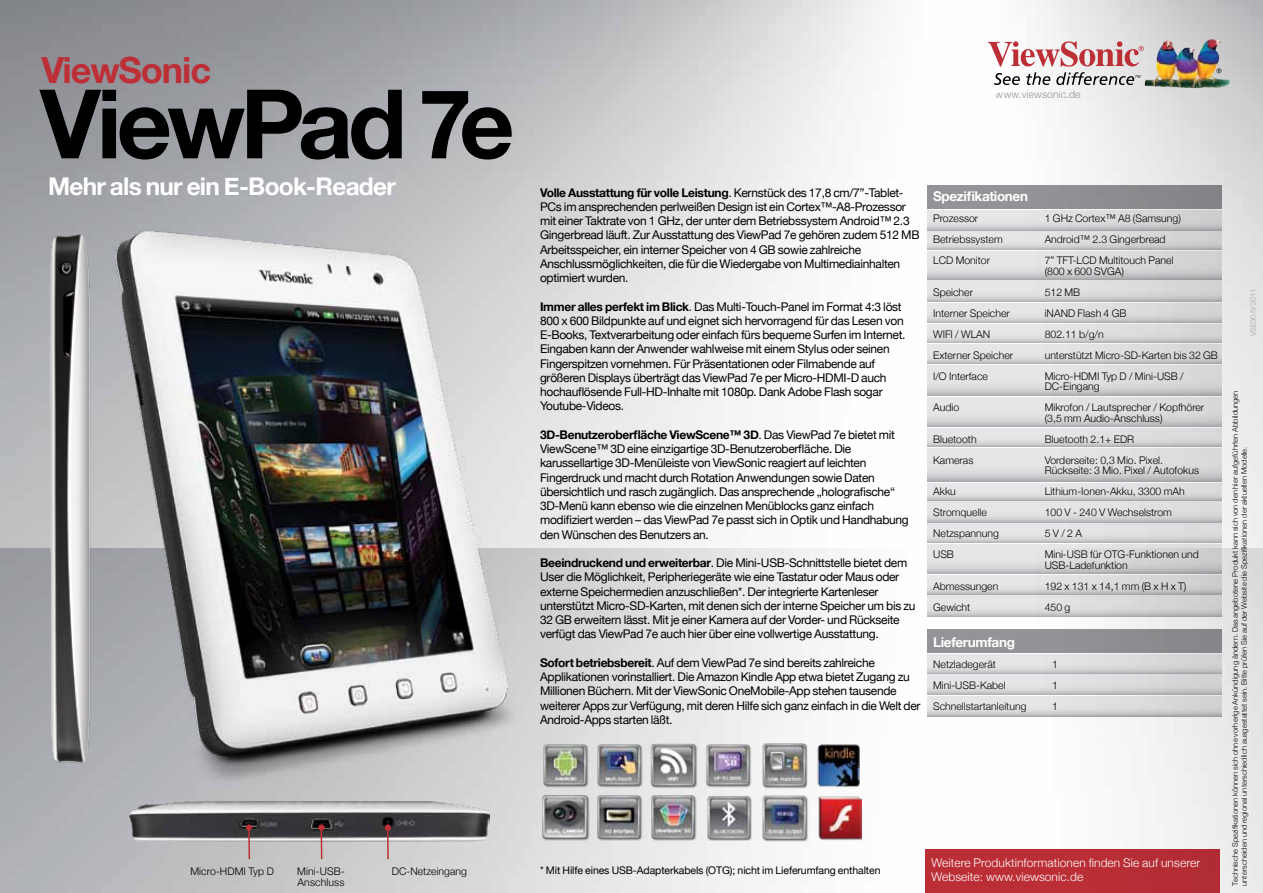
<style>
.page{position:relative;width:1263px;height:893px;background:#fff}
.page>*{position:absolute;margin:0;border:0;box-sizing:border-box;transform-origin:0 0}
.t1{font:700 96px "Helvetica Neue";letter-spacing:-.05em;color:#000}
.t2{font:700 36px "Helvetica Neue";letter-spacing:-.03em;color:#bd2f37}
.t3{font:700 24.45px "Helvetica Neue";letter-spacing:-.03em;color:#fff}
.t4{font:700 13.5px "Helvetica Neue";letter-spacing:-.025em;color:#fff}
.t5{font:12px/14.2px "Helvetica Neue";letter-spacing:-.025em;color:#000}
.t6{font:300 12px/13.8px "Helvetica Neue";letter-spacing:.01em;color:#fff}
.t7{font:300 10.5px/21px "Helvetica Neue";color:#000}
.t8{font:10.5px "Helvetica Neue";letter-spacing:-.01em;color:#000}
.t9{font:300 10.35px "Helvetica Neue";letter-spacing:.01em;color:#939598}
.t10{font:300 7.5px/9px "Helvetica Neue";letter-spacing:.01em;color:#000}
.t11{font:300 7.5px "Helvetica Neue";color:#a7a9ac}
.s1{font-weight:700}
</style>
<div class="page">
<img style="left:0;top:0;width:1263px;height:549px">
<img style="left:0;top:549px;width:1263px;height:344px">
<img style="left:122px;top:197px;width:447px;height:585px">
<img style="left:0;top:166px;width:122px;height:618px">
<img style="left:130px;top:801px;width:359px;height:41px">
<hr style="left:248px;top:827px;width:2px;height:32px;background:#bd2f37">
<svg style="left:246px;top:824px;width:8px;height:7px"></svg>
<hr style="left:320px;top:827px;width:2px;height:32px;background:#bd2f37">
<svg style="left:318px;top:824px;width:7px;height:7px"></svg>
<hr style="left:387px;top:827px;width:2px;height:32px;background:#bd2f37">
<div style="left:385px;top:824px;width:6px;height:7px;background:#bd2f37;border-radius:50%"></div>
<div style="left:925px;top:849px;width:295px;height:44px;background:#bd2f37"></div>
<svg style="left:988px;top:41px;width:156px;height:44px"></svg>
<svg style="left:1216px;top:68px;width:5px;height:5px"></svg>
<img style="left:1144px;top:39px;width:67px;height:50px">
<img style="left:541px;top:741px;width:321px;height:102px">
<svg style="left:928px;top:211px;width:294px;height:19px;background:#d4d5d7"></svg>
<svg style="left:928px;top:232px;width:294px;height:18px;background:#d4d5d6"></svg>
<svg style="left:928px;top:252px;width:294px;height:27px;background:#d5d6d7"></svg>
<svg style="left:928px;top:281px;width:294px;height:21px;background:#d5d6d7"></svg>
<svg style="left:928px;top:303px;width:294px;height:20px;background:#d6d7d8"></svg>
<svg style="left:928px;top:325px;width:294px;height:18px;background:#d6d7d9"></svg>
<svg style="left:928px;top:344px;width:294px;height:20px;background:#d6d8d9"></svg>
<svg style="left:928px;top:397px;width:294px;height:30px;background:#d7d8d9"></svg>
<svg style="left:928px;top:448px;width:294px;height:33px;background:#d8d9da"></svg>
<svg style="left:928px;top:483px;width:294px;height:17px;background:#dadbdc"></svg>
<svg style="left:928px;top:502px;width:294px;height:20px;background:#d9dadc"></svg>
<svg style="left:928px;top:524px;width:294px;height:19px;background:#d9dadb"></svg>
<div style="left:928px;top:185px;width:294px;height:23px;background:#939598"></div>
<svg style="left:928px;top:365px;width:294px;height:30px;background:#d7d9da"></svg>
<svg style="left:928px;top:429px;width:294px;height:18px;background:#d7d8d9"></svg>
<svg style="left:928px;top:544px;width:294px;height:30px;background:#d4d5d6"></svg>
<svg style="left:928px;top:575px;width:294px;height:19px;background:#d5d6d7"></svg>
<svg style="left:928px;top:596px;width:294px;height:21px;background:#d3d5d6"></svg>
<div style="left:928px;top:629px;width:294px;height:23px;background:#939598"></div>
<svg style="left:928px;top:655px;width:294px;height:19px;background:#d5d6d7"></svg>
<svg style="left:928px;top:674px;width:294px;height:21px;background:#d5d6d7"></svg>
<svg style="left:928px;top:696px;width:294px;height:20px;background:#d6d8d9"></svg>
<h2 class="t2" style="left:42px;top:48px;width:171px">ViewSonic</h2>
<h1 class="t1" style="left:40px;top:65px;width:476px">ViewPad 7e</h1>
<h3 class="t3" style="left:48px;top:171px;width:349px">Mehr als nur ein E-Book-Reader</h3>
<p class="t9" style="left:996px;top:88px;width:86px">www.viewsonic.de</p>
<p class="t5" style="left:540px;top:185px;width:381px"><span class="s1">Volle Ausstattung für volle Leistung</span>. Kernstück des 17,8 cm/7”-Tablet-PCs im ansprechenden perlweißen Design ist ein Cortex™-A8-Prozessor mit einer Taktrate von 1 GHz, der unter dem Betriebssystem Android™ 2.3<br>Gingerbread läuft. Zur Ausstattung des ViewPad 7e gehören zudem 512 MB Arbeitsspeicher, ein interner Speicher von 4 GB sowie zahlreiche Anschlussmöglichkeiten, die für die Wiedergabe von Multimediainhalten optimiert wurden.</p>
<p class="t5" style="left:540px;top:299px;width:367px"><span class="s1">Immer alles perfekt im Blick</span>. Das Multi-Touch-Panel im Format 4:3 löst 800 x 600 Bildpunkte auf und eignet sich hervorragend für das Lesen von E-Books, Textverarbeitung oder einfach fürs bequeme Surfen im Internet.<br>Eingaben kann der Anwender wahlweise mit einem Stylus oder seinen Fingerspitzen vornehmen. Für Präsentationen oder Filmabende auf größeren Displays überträgt das ViewPad 7e per Micro-HDMI-D auch hochauflösende Full-HD-Inhalte mit 1080p. Dank Adobe Flash sogar Youtube-Videos.</p>
<p class="t5" style="left:540px;top:427px;width:370px"><span class="s1">3D-Benutzeroberfläche ViewScene™ 3D</span>. Das ViewPad 7e bietet mit ViewScene™ 3D eine einzigartige 3D-Benutzeroberfläche. Die karussellartige 3D-Menüleiste von ViewSonic reagiert auf leichten Fingerdruck und macht durch Rotation Anwendungen sowie Daten übersichtlich und rasch zugänglich. Das ansprechende „holografische“ 3D-Menü kann ebenso wie die einzelnen Menüblocks ganz einfach modifiziert werden – das ViewPad 7e passt sich in Optik und Handhabung den Wünschen des Benutzers an.</p>
<p class="t5" style="left:540px;top:555px;width:377px"><span class="s1">Beeindruckend und erweiterbar</span>. Die Mini-USB-Schnittstelle bietet dem User die Möglichkeit, Peripheriegeräte wie eine Tastatur oder Maus oder externe Speichermedien anzuschließen*. Der integrierte Kartenleser unterstützt Micro-SD-Karten, mit denen sich der interne Speicher um bis zu 32 GB erweitern lässt. Mit je einer Kamera auf der Vorder- und Rückseite verfügt das ViewPad 7e auch hier über eine vollwertige Ausstattung.</p>
<p class="t5" style="left:540px;top:655px;width:382px"><span class="s1">Sofort betriebsbereit</span>. Auf dem ViewPad 7e sind bereits zahlreiche Applikationen vorinstalliert. Die Amazon Kindle App etwa bietet Zugang zu Millionen Büchern. Mit der ViewSonic OneMobile-App stehen tausende weiterer Apps zur Verfügung, mit deren Hilfe sich ganz einfach in die Welt der Android-Apps starten läßt.</p>
<p class="t4" style="left:933px;top:188px;width:96px">Spezifikationen</p>
<p class="t7" style="left:933px;top:208px;width:71px">Prozessor<br>Betriebssystem<br>LCD Monitor</p>
<p class="t7" style="left:933px;top:281px;width:81px">Speicher<br>Interner Speicher<br>WIFI / WLAN<br>Externer Speicher<br>I/O Interface</p>
<p class="t7" style="left:933px;top:397px;width:28px">Audio</p>
<p class="t7" style="left:933px;top:428px;width:45px">Bluetooth<br>Kameras</p>
<p class="t7" style="left:933px;top:481px;width:67px">Akku<br>Stromquelle<br>Netzspannung<br>USB</p>
<p class="t7" style="left:933px;top:575px;width:67px">Abmessungen<br>Gewicht</p>
<p class="t7" style="left:1045px;top:208px;width:138px">1 GHz Cortex™ A8 (Samsung)<br>Android™ 2.3 Gingerbread<br>7” TFT-LCD Multitouch Panel</p>
<p class="t7" style="left:1045px;top:260px;width:175px">(800 x 600 SVGA)<br>512 MB<br>iNAND Flash 4 GB<br>802.11 b/g/n<br>unterstützt Micro-SD-Karten bis 32 GB<br>Micro-HDMI Typ D / Mini-USB /</p>
<p class="t7" style="left:1045px;top:376px;width:161px">DC-Eingang<br>Mikrofon / Lautsprecher / Kopfhörer</p>
<p class="t7" style="left:1045px;top:407px;width:120px">(3,5 mm Audio-Anschluss)<br>Bluetooth 2.1+ EDR<br>Vorderseite: 0,3 Mio. Pixel.</p>
<p class="t7" style="left:1045px;top:460px;width:156px">Rückseite: 3 Mio. Pixel / Autofokus<br>Lithium-Ionen-Akku, 3300 mAh<br>100 V - 240 V Wechselstrom<br>5 V / 2 A<br>Mini-USB für OTG-Funktionen und</p>
<p class="t7" style="left:1045px;top:554px;width:143px">USB-Ladefunktion<br>192 x 131 x 14,1 mm (B x H x T)<br>450 g</p>
<p class="t4" style="left:933px;top:633px;width:83px">Lieferumfang</p>
<p class="t7" style="left:933px;top:653px;width:95px">Netzladegerät<br>Mini-USB-Kabel<br>Schnellstartanleitung</p>
<p class="t7" style="left:1052px;top:653px;width:7px;text-align:justify">1<br>1<br>1</p>
<p class="t7" style="left:190px;top:861px;width:85px">Micro-HDMI Typ D</p>
<p class="t7" style="left:297px;top:866px;width:49px;line-height:10.5px">Mini-USB-<br>Anschluss</p>
<p class="t8" style="left:540px;top:864px;width:342px">* Mit Hilfe eines USB-Adapterkabels (OTG); nicht im Lieferumfang enthalten</p>
<p class="t7" style="left:392px;top:861px;width:77px">DC-Netzeingang</p>
<p class="t6" style="left:931px;top:855px;width:270px">Weitere Produktinformationen finden Sie auf unserer<br>Webseite: www.viewsonic.de</p>
<p class="t11" style="left:1248px;top:336px;width:49px;rotate:-90deg">VSE30/9/2011</p>
<p class="t10" style="left:1230px;top:886px;width:497px;rotate:-90deg">Technische Spezifikationen können sich ohne vorherige Ankündigung ändern. Das angebotene Produkt kann sich von den hier aufgeführten Abbildungen unterscheiden und regional unterschiedlich ausgestattet sein. Bitte prüfen Sie auf der Website die Spezifikationen der aktuellen Modelle.</p>
</div>
